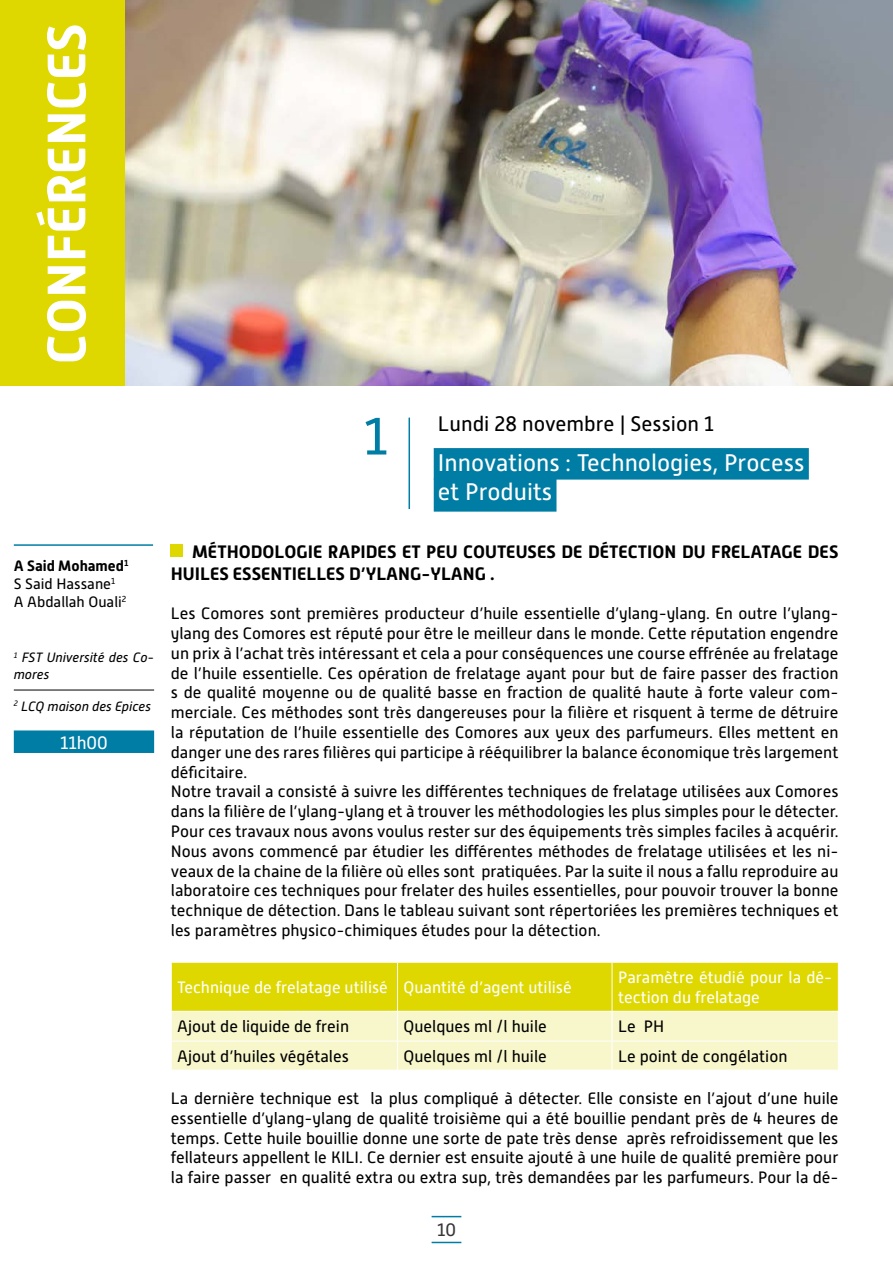
<style>
.page{position:relative;width:893px;height:1263px;background:#fff}
.page>*{position:absolute;margin:0;border:0;box-sizing:border-box;transform-origin:0 0}
.t1{font:700 54px "Alwyn New";color:#fff}
.t2{font:52.5px "Alwyn New";color:#007da5}
.t3{font:24px/28.8px "Alwyn New";color:#fff}
.t4{font:21px "Alwyn New";color:#000}
.t5{font:700 18px "Alwyn New";color:#000}
.t6{font:18px "Alwyn New";color:#fff}
.t7{font:18px "Alwyn New";color:#363434}
.t8{font:16.5px/19.8px "Alwyn New";color:#000}
.t9{font:16.5px/19.8px "Alwyn New";color:#fff}
.t10{font:15px/18px "Alwyn New";color:#000}
.t11{font:italic 13.5px/16.2px "Alwyn New";color:#000}
.s1{font-weight:700}
</style>
<div class="page">
<svg style="left:432px;top:1216px;width:29px;height:1px"></svg>
<svg style="left:432px;top:1242px;width:29px;height:1px"></svg>
<img style="left:124px;top:0;width:769px;height:385px">
<div style="left:0;top:0;width:124px;height:385px;background:#ded800"></div>
<hr style="left:409px;top:418px;width:1px;height:91px;background:#007da5">
<div style="left:434px;top:448px;width:375px;height:32px;background:#007da5"></div>
<div style="left:434px;top:479px;width:122px;height:33px;background:#007da5"></div>
<svg style="left:171px;top:962px;width:668px;height:108px;background:#ece973"></svg>
<div style="left:171px;top:544px;width:12px;height:13px;background:#ded800"></div>
<hr style="left:14px;top:544px;width:139px;height:2px;background:#007da5">
<div style="left:14px;top:730px;width:140px;height:23px;background:#007da5"></div>
<hr style="left:14px;top:690px;width:140px;height:1px;background:#000">
<h1 class="t1" style="left:35px;top:364px;width:342px;rotate:-90deg">CONFÉRENCES</h1>
<p class="t10" style="left:14px;top:556px;width:116px"><span class="s1">A SAID MOHAMED</span><sup>1<br></sup>S Said Hassane<sup>1<br></sup>A Abdallah Ouali<sup>2</sup></p>
<p class="t11" style="left:14px;top:650px;width:142px"><sup>1</sup> FST Université des Co&shy;mores</p>
<p class="t11" style="left:14px;top:698px;width:139px"><sup>2</sup> LCQ maison des Epices</p>
<p class="t6" style="left:60px;top:732px;width:49px">11h00</p>
<h2 class="t2" style="left:364px;top:407px;width:26px">1</h2>
<p class="t4" style="left:438px;top:412px;width:277px">Lundi 28 novembre | Session 1</p>
<h3 class="t3" style="left:438px;top:448px;width:368px">Innovations : Technologies, Process et Produits</h3>
<p class="t5" style="left:192px;top:541px;width:147px">MÉTHODOLOGIE RAPID</p>
<p class="t5" style="left:378px;top:541px;width:461px">ES ET PEU COUTEUSES DE DÉTECTION DU FRELATAGE DES</p>
<p class="t5" style="left:171px;top:563px;width:11px">HUIL</p>
<p class="t5" style="left:210px;top:563px;width:286px">ES ESSENTIELLES D’YLANG-YLANG .</p>
<p class="t8" style="left:171px;top:604px;width:669px">Les Comores sont premières producteur d’huile essentielle d’ylang-ylang. En outre l’ylang&shy;ylang des Comores est réputé pour être le meilleur dans le monde. Cette réputation engendre un prix à l’achat très intéressant et cela a pour conséquences une course effrénée au frelatage de l’huile essentielle. Ces opération de frelatage ayant pour but de faire passer des fraction s de qualité moyenne ou de qualité basse en fraction de qualité haute à forte valeur com&shy;merciale. Ces méthodes sont très dangereuses pour la filière et risquent à terme de détruire la réputation de l’huile essentielle des Comores aux yeux des parfumeurs. Elles mettent en danger une des rares filières qui participe à rééquilibrer la balance économique très largement déficitaire.<br>Notre travail a consisté à suivre les différentes techniques de frelatage utilisées aux Comores dans la filière de l’ylang-ylang et à trouver les méthodologies les plus simples pour le détecter.<br>Pour ces travaux nous avons voulus rester sur des équipements très simples faciles à acquérir.<br>Nous avons commencé par étudier les différentes méthodes de frelatage utilisées et les ni&shy;veaux de la chaine de la filière où elles sont pratiquées. Par la suite il nous a fallu reproduire au laboratoire ces techniques pour frelater des huiles essentielles, pour pouvoir trouver la bonne technique de détection. Dans le tableau suivant sont répertoriées les premières techniques et les paramètres physico-chimiques études pour la détection.</p>
<p class="t9" style="left:177px;top:977px;width:396px">Technique de frelatage utilisé Quantité d’agent utilisé</p>
<p class="t9" style="left:618px;top:967px;width:216px">Paramètre étudié pour la dé&shy;tection du frelatage</p>
<p class="t8" style="left:177px;top:1017px;width:173px">Ajout de liquide de frein</p>
<p class="t8" style="left:403px;top:1017px;width:145px">Quelques ml /l huile</p>
<p class="t8" style="left:618px;top:1017px;width:48px">Le PH</p>
<p class="t8" style="left:177px;top:1046px;width:173px">Ajout d’huiles végétales</p>
<p class="t8" style="left:403px;top:1046px;width:145px">Quelques ml /l huile</p>
<p class="t8" style="left:618px;top:1046px;width:171px">Le point de congélation</p>
<p class="t8" style="left:171px;top:1088px;width:669px;text-align:justify">La dernière technique est la plus compliqué à détecter. Elle consiste en l’ajout d’une huile essentielle d’ylang-ylang de qualité troisième qui a été bouillie pendant près de 4 heures de temps. Cette huile bouillie donne une sorte de pate très dense après refroidissement que les fellateurs appellent le KILI. Ce dernier est ensuite ajouté à une huile de qualité première pour la faire passer en qualité extra ou extra sup, très demandées par les parfumeurs. Pour la dé-</p>
<p class="t7" style="left:437px;top:1219px;width:20px">10</p>
</div>
